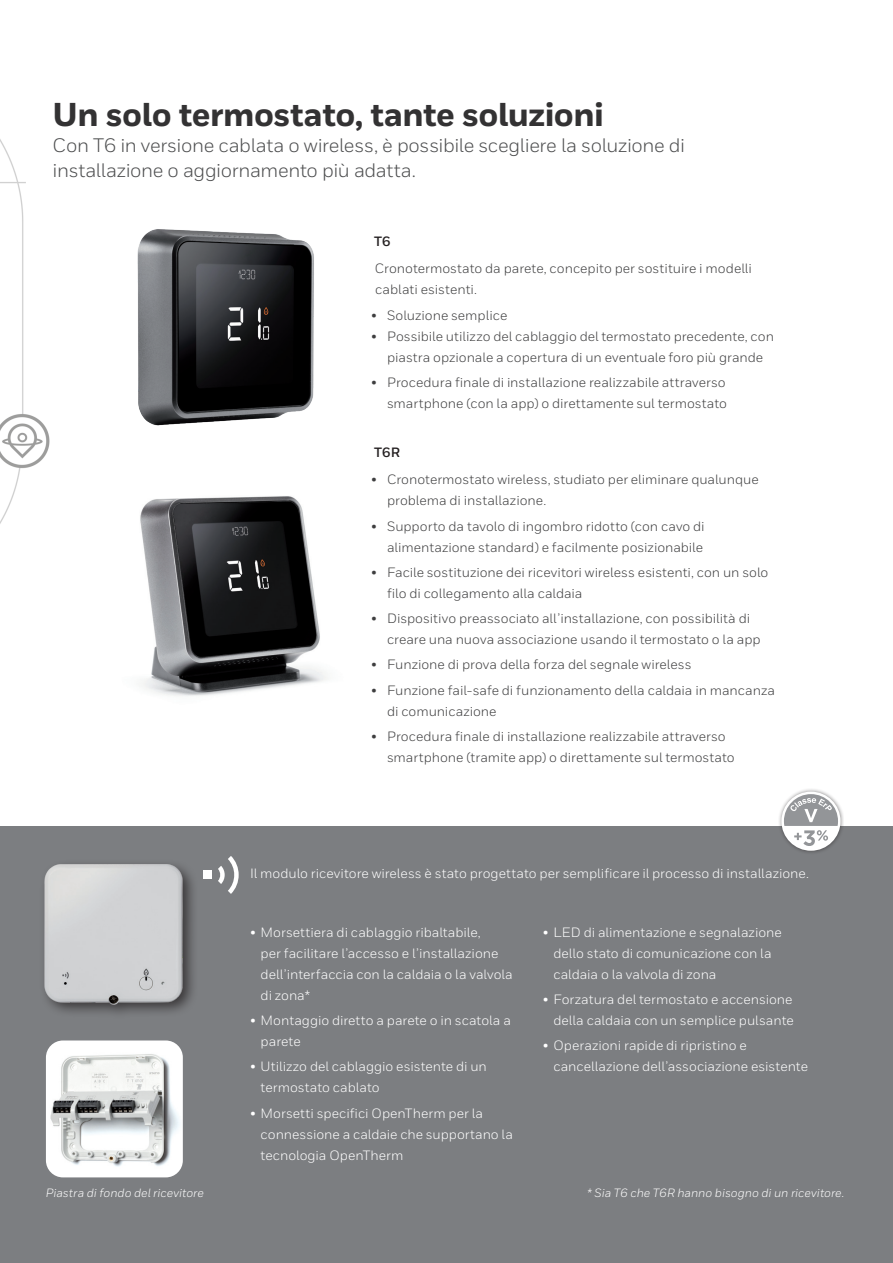
<style>
.page{position:relative;width:893px;height:1263px;background:#fff}
.page>*{position:absolute;margin:0;border:0;box-sizing:border-box;transform-origin:0 0}
.Heading_1{font:800 33px "Honeywell Sans";letter-spacing:-.015em;color:#333233}
.Heading_3__Headline{font:19.5px "Honeywell Sans";letter-spacing:-.02em;color:#4c4d4e}
.Body__9_14_pt{font:13.5px/21px "Honeywell Sans";color:#3e3e3f;text-align:center}
.Body__9_14_pt-2{font:13.5px/21px "Honeywell Sans";color:#fff}
.Body__9_14_pt-3{font:700 13.5px "Honeywell Sans";color:#231f20}
.Body__9_14_pt-4{font:italic 12px "Honeywell Sans";color:#fff}
</style>
<div class="page">
<img style="left:140px;top:496px;width:187px;height:200px">
<img style="left:137px;top:229px;width:177px;height:197px">
<div style="left:0;top:826px;width:893px;height:437px;background:#7c7e81"></div>
<img style="left:46px;top:1040px;width:137px;height:137px">
<img style="left:0;top:139px;width:50px;height:385px">
<svg style="left:218px;top:856px;width:21px;height:38px"></svg>
<div style="left:778px;top:788px;width:66px;height:66px;background:#231f20;opacity:.5"></div>
<div style="left:781px;top:792px;width:59px;height:59px;background:#fff;border-radius:50%"></div>
<svg style="left:784px;top:794px;width:54px;height:52px"></svg>
<img style="left:44px;top:864px;width:168px;height:150px">
<p class="Heading_1" style="left:53px;top:94px;width:553px">Un solo termostato, tante soluzioni</p>
<p class="Heading_3__Headline" style="left:53px;top:133px;width:634px">Con T6 in versione cablata o wireless, è possibile scegliere la soluzione di</p>
<p class="Heading_3__Headline" style="left:53px;top:159px;width:365px">installazione o aggiornamento più adatta.</p>
<p class="Body__9_14_pt-3" style="left:374px;top:233px;width:18px">T6</p>
<p class="Body__9_14_pt" style="left:375px;top:258px;width:379px">Cronotermostato da parete, concepito per sostituire i modelli</p>
<p class="Body__9_14_pt" style="left:375px;top:279px;width:103px">cablati esistenti.</p>
<p class="Body__9_14_pt" style="left:371px;top:304px;width:138px">• Soluzione semplice</p>
<p class="Body__9_14_pt" style="left:371px;top:325px;width:404px">• Possibile utilizzo del cablaggio del termostato precedente, con piastra opzionale a copertura di un eventuale foro più grande</p>
<p class="Body__9_14_pt" style="left:371px;top:372px;width:356px">• Procedura finale di installazione realizzabile attraverso</p>
<p class="Body__9_14_pt" style="left:387px;top:393px;width:341px">smartphone (con la app) o direttamente sul termostato</p>
<p class="Body__9_14_pt-3" style="left:374px;top:444px;width:28px">T6R</p>
<p class="Body__9_14_pt" style="left:371px;top:469px;width:389px">• Cronotermostato wireless, studiato per eliminare qualunque</p>
<p class="Body__9_14_pt" style="left:387px;top:490px;width:161px">problema di installazione.</p>
<p class="Body__9_14_pt" style="left:371px;top:515px;width:335px">• Supporto da tavolo di ingombro ridotto (con cavo di</p>
<p class="Body__9_14_pt" style="left:387px;top:536px;width:318px">alimentazione standard) e facilmente posizionabile</p>
<p class="Body__9_14_pt" style="left:371px;top:562px;width:399px">• Facile sostituzione dei ricevitori wireless esistenti, con un solo</p>
<p class="Body__9_14_pt" style="left:387px;top:583px;width:197px">filo di collegamento alla caldaia</p>
<p class="Body__9_14_pt" style="left:371px;top:608px;width:380px">• Dispositivo preassociato all’installazione, con possibilità di</p>
<p class="Body__9_14_pt" style="left:387px;top:629px;width:375px">creare una nuova associazione usando il termostato o la app</p>
<p class="Body__9_14_pt" style="left:371px;top:654px;width:322px">• Funzione di prova della forza del segnale wireless</p>
<p class="Body__9_14_pt" style="left:371px;top:679px;width:405px">• Funzione fail-safe di funzionamento della caldaia in mancanza</p>
<p class="Body__9_14_pt" style="left:387px;top:700px;width:111px">di comunicazione</p>
<p class="Body__9_14_pt" style="left:371px;top:726px;width:356px">• Procedura finale di installazione realizzabile attraverso</p>
<p class="Body__9_14_pt" style="left:387px;top:747px;width:349px">smartphone (tramite app) o direttamente sul termostato</p>
<p class="Body__9_14_pt-2" style="left:250px;top:863px;width:560px">Il modulo ricevitore wireless è stato progettato per semplificare il processo di installazione.</p>
<p class="Body__9_14_pt-2" style="left:261px;top:922px;width:254px;text-indent:-11px">• Morsettiera di cablaggio ribaltabile,<br>per facilitare l’accesso e l’installazione dell’interfaccia con la caldaia o la valvola di zona*</p>
<p class="Body__9_14_pt-2" style="left:261px;top:1010px;width:252px;text-indent:-11px">• Montaggio diretto a parete o in scatola a parete</p>
<p class="Body__9_14_pt-2" style="left:261px;top:1056px;width:228px;text-indent:-11px">• Utilizzo del cablaggio esistente di un termostato cablato</p>
<p class="Body__9_14_pt-2" style="left:261px;top:1102px;width:254px;text-indent:-11px">• Morsetti specifici OpenTherm per la connessione a caldaie che supportano la tecnologia OpenTherm</p>
<p class="Body__9_14_pt-2" style="left:553px;top:922px;width:230px;text-indent:-11px">• LED di alimentazione e segnalazione dello stato di comunicazione con la caldaia o la valvola di zona</p>
<p class="Body__9_14_pt-2" style="left:543px;top:989px;width:252px;text-align:right">• Forzatura del termostato e accensione della caldaia con un semplice pulsante</p>
<p class="Body__9_14_pt-2" style="left:553px;top:1035px;width:256px;text-indent:-11px">• Operazioni rapide di ripristino e cancellazione dell’associazione esistente</p>
<p class="Body__9_14_pt-4" style="left:46px;top:1185px;width:160px">Piastra di fondo del ricevitore</p>
<p class="Body__9_14_pt-4" style="left:587px;top:1185px;width:259px">* Sia T6 che T6R hanno bisogno di un ricevitore.</p>
</div>
